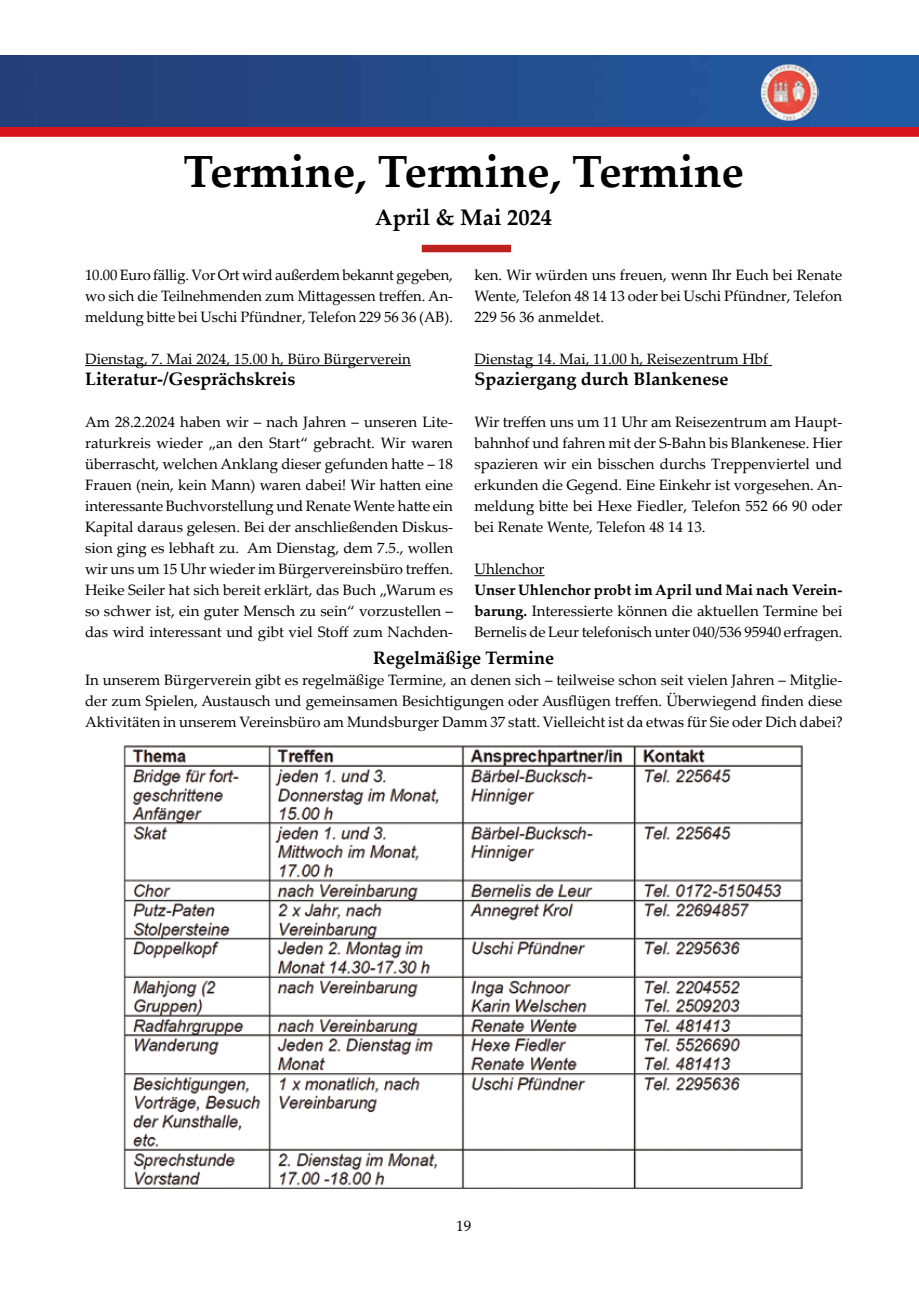
<style>
.page{position:relative;width:919px;height:1289px;background:#fff}
.page>*{position:absolute;margin:0;border:0;box-sizing:border-box;transform-origin:0 0}
.t1{font:700 45px "Palatino Linotype";color:#000}
.t2{font:700 22.5px "Palatino Linotype";color:#000}
.t3{font:700 18px "Palatino Linotype";color:#000}
.t4{font:15px/21px "Palatino Linotype";color:#000;text-align:justify}
.s1{font-weight:700}
</style>
<div class="page">
<img style="left:123px;top:745px;width:680px;height:443px">
<hr style="left:85px;top:365px;width:326px;height:1px;background:#000">
<hr style="left:474px;top:365px;width:298px;height:1px;background:#000">
<hr style="left:474px;top:575px;width:70px;height:1px;background:#000">
<div style="left:422px;top:245px;width:89px;height:7px;background:#bd221e"></div>
<div style="left:0;top:126px;width:918px;height:11px;background:#d8151e"></div>
<img style="left:0;top:55px;width:918px;height:71px">
<img style="left:759px;top:62px;width:59px;height:60px">
<h1 class="t1" style="left:183px;top:140px;width:562px">Termine, Termine, Termine</h1>
<h2 class="t2" style="left:375px;top:201px;width:178px">April &amp; Mai 2024</h2>
<p class="t4" style="left:85px;top:264px;width:369px">10.00 Euro fällig. Vor Ort wird außerdem bekannt gegeben, wo sich die Teilnehmenden zum Mittagessen treffen. An&shy;meldung bitte bei Uschi Pfündner, Telefon 229 56 36 (AB).</p>
<p class="t4" style="left:85px;top:348px;width:327px">Dienstag, 7. Mai 2024, 15.00 h, Büro Bürgerverein</p>
<p class="t3" style="left:85px;top:366px;width:212px">Literatur-/Gesprächskreis</p>
<p class="t4" style="left:85px;top:411px;width:369px">Am 28.2.2024 haben wir – nach Jahren – unseren Lite&shy;raturkreis wieder „an den Start“ gebracht. Wir waren überrascht, welchen Anklang dieser gefunden hatte – 18<br>Frauen (nein, kein Mann) waren dabei! Wir hatten eine interessante Buchvorstellung und Renate Wente hatte ein Kapital daraus gelesen. Bei der anschließenden Diskus&shy;sion ging es lebhaft zu. Am Dienstag, dem 7.5., wollen wir uns um 15 Uhr wieder im Bürgervereinsbüro treffen.<br>Heike Seiler hat sich bereit erklärt, das Buch „Warum es so schwer ist, ein guter Mensch zu sein“ vorzustellen – das wird interessant und gibt viel Stoff zum Nachden-</p>
<p class="t4" style="left:474px;top:264px;width:369px">ken. Wir würden uns freuen, wenn Ihr Euch bei Renate Wente, Telefon 48 14 13 oder bei Uschi Pfündner, Telefon 229 56 36 anmeldet.</p>
<p class="t4" style="left:474px;top:348px;width:295px">Dienstag 14. Mai, 11.00 h, Reisezentrum Hbf</p>
<p class="t3" style="left:474px;top:366px;width:255px">Spaziergang durch Blankenese</p>
<p class="t4" style="left:474px;top:411px;width:369px">Wir treffen uns um 11 Uhr am Reisezentrum am Haupt&shy;bahnhof und fahren mit der S-Bahn bis Blankenese. Hier spazieren wir ein bisschen durchs Treppenviertel und erkunden die Gegend. Eine Einkehr ist vorgesehen. An&shy;meldung bitte bei Hexe Fiedler, Telefon 552 66 90 oder bei Renate Wente, Telefon 48 14 13.</p>
<p class="t4" style="left:474px;top:558px;width:72px">Uhlenchor</p>
<p class="t4" style="left:474px;top:579px;width:370px"><span class="s1">Unser Uhlenchor probt im April und Mai nach Verein&shy;barung.</span> Interessierte können die aktuellen Termine bei Bernelis de Leur telefonisch unter 040/536 95940 erfragen.</p>
<p class="t3" style="left:373px;top:644px;width:183px">Regelmäßige Termine</p>
<p class="t4" style="left:85px;top:668px;width:759px">In unserem Bürgerverein gibt es regelmäßige Termine, an denen sich – teilweise schon seit vielen Jahren – Mitglie&shy;der zum Spielen, Austausch und gemeinsamen Besichtigungen oder Ausflügen treffen. Überwiegend finden diese Aktivitäten in unserem Vereinsbüro am Mundsburger Damm 37 statt. Vielleicht ist da etwas für Sie oder Dich dabei?</p>
<p class="t4" style="left:456px;top:1214px;width:16px">19</p>
</div>
